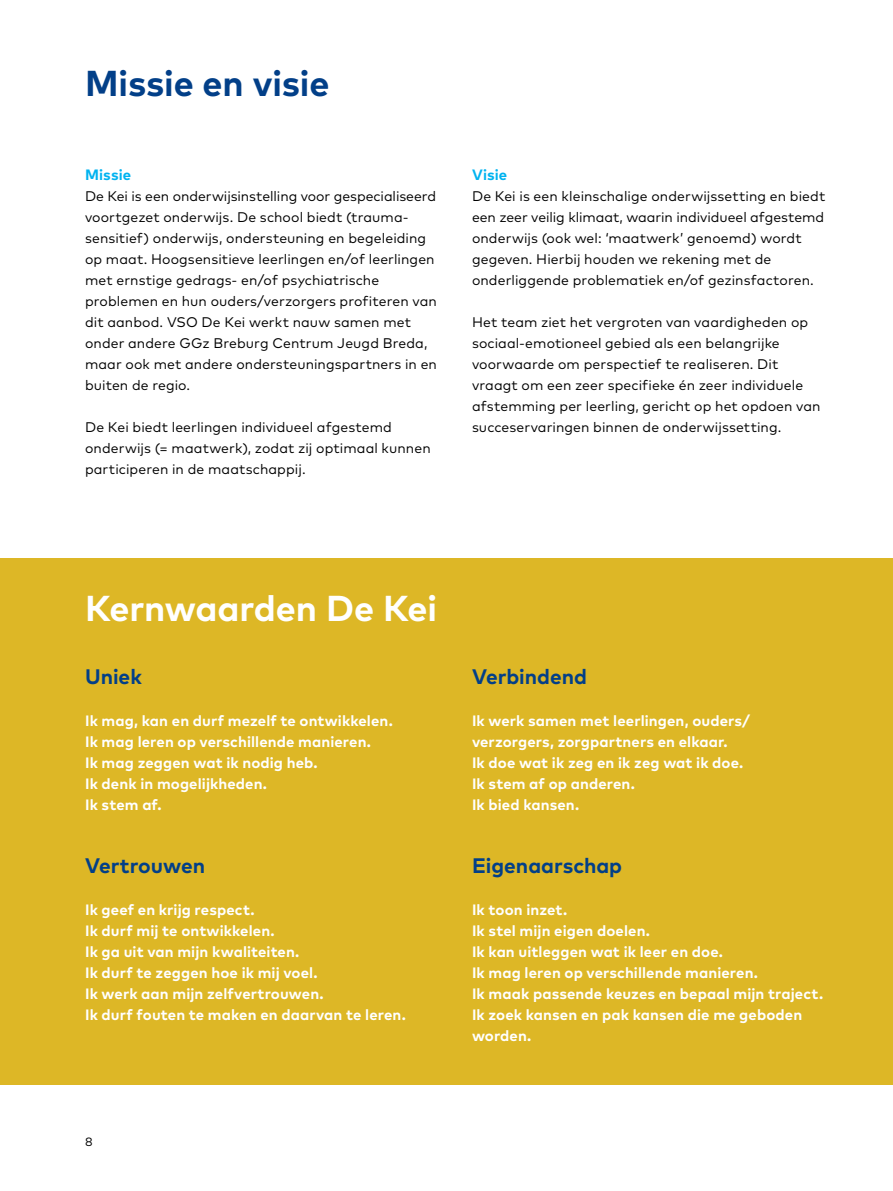
<style>
.page{position:relative;width:893px;height:1191px;background:#fff}
.page>*{position:absolute;margin:0;border:0;box-sizing:border-box;transform-origin:0 0}
.t1{font:700 36px "Mark OT";letter-spacing:-.005em;color:#fff}
.t2{font:700 36px "Mark OT";letter-spacing:-.005em;color:#023f88}
.t3{font:700 21px "Mark OT";color:#023f88}
.t4{font:700 15px/21px "Mark OT";letter-spacing:.01em;color:#fff}
.t5{font:700 15px "Mark OT";letter-spacing:.005em;color:#00b3f0}
.t6{font:13.95px/21px "Mark OT";letter-spacing:.005em;color:#000}
.t7{font:12px "Mark OT";color:#000}
</style>
<div class="page">
<hr style="left:892px;top:72px;width:1px;height:423px;background:#bcbec0">
<div style="left:0;top:558px;width:893px;height:526px;background:#ddb726"></div>
<h1 class="t2" style="left:85px;top:60px;width:246px">Missie en visie</h1>
<p class="t5" style="left:85px;top:165px;width:48px">Missie</p>
<p class="t6" style="left:85px;top:185px;width:353px">De Kei is een onderwijsinstelling voor gespecialiseerd voortgezet onderwijs. De school biedt (trauma&shy;sensitief) onderwijs, ondersteuning en begeleiding op maat. Hoogsensitieve leerlingen en/of leerlingen met ernstige gedrags- en/of psychiatrische problemen en hun ouders/verzorgers profiteren van dit aanbod. VSO De Kei werkt nauw samen met onder andere GGz Breburg Centrum Jeugd Breda, maar ook met andere ondersteuningspartners in en buiten de regio.</p>
<p class="t6" style="left:85px;top:416px;width:347px">De Kei biedt leerlingen individueel afgestemd onderwijs (= maatwerk), zodat zij optimaal kunnen participeren in de maatschappij.</p>
<p class="t5" style="left:472px;top:165px;width:37px">Visie</p>
<p class="t6" style="left:472px;top:185px;width:355px">De Kei is een kleinschalige onderwijssetting en biedt een zeer veilig klimaat, waarin individueel afgestemd onderwijs (ook wel: ‘maatwerk’ genoemd) wordt gegeven. Hierbij houden we rekening met de onderliggende problematiek en/of gezinsfactoren.</p>
<p class="t6" style="left:472px;top:311px;width:350px">Het team ziet het vergroten van vaardigheden op sociaal-emotioneel gebied als een belangrijke voorwaarde om perspectief te realiseren. Dit vraagt om een zeer specifieke én zeer individuele afstemming per leerling, gericht op het opdoen van succeservaringen binnen de onderwijssetting.</p>
<h1 class="t1" style="left:85px;top:585px;width:353px">Kernwaarden De Kei</h1>
<h2 class="t3" style="left:85px;top:663px;width:58px">Uniek</h2>
<p class="t4" style="left:85px;top:710px;width:309px">Ik mag, kan en durf mezelf te ontwikkelen.<br>Ik mag leren op verschillende manieren.<br>Ik mag zeggen wat ik nodig heb.<br>Ik denk in mogelijkheden.<br>Ik stem af.</p>
<h2 class="t3" style="left:85px;top:852px;width:122px">Vertrouwen</h2>
<p class="t4" style="left:85px;top:899px;width:322px">Ik geef en krijg respect.<br>Ik durf mij te ontwikkelen.<br>Ik ga uit van mijn kwaliteiten.<br>Ik durf te zeggen hoe ik mij voel.<br>Ik werk aan mijn zelfvertrouwen.<br>Ik durf fouten te maken en daarvan te leren.</p>
<h2 class="t3" style="left:472px;top:663px;width:117px">Verbindend</h2>
<p class="t4" style="left:472px;top:710px;width:279px">Ik werk samen met leerlingen, ouders/ verzorgers, zorgpartners en elkaar.<br>Ik doe wat ik zeg en ik zeg wat ik doe.<br>Ik stem af op anderen.<br>Ik bied kansen.</p>
<h2 class="t3" style="left:472px;top:852px;width:152px">Eigenaarschap</h2>
<p class="t4" style="left:472px;top:899px;width:353px">Ik toon inzet.<br>Ik stel mijn eigen doelen.<br>Ik kan uitleggen wat ik leer en doe.<br>Ik mag leren op verschillende manieren.<br>Ik maak passende keuzes en bepaal mijn traject.<br>Ik zoek kansen en pak kansen die me geboden worden.</p>
<p class="t7" style="left:85px;top:1134px;width:9px">8</p>
</div>
